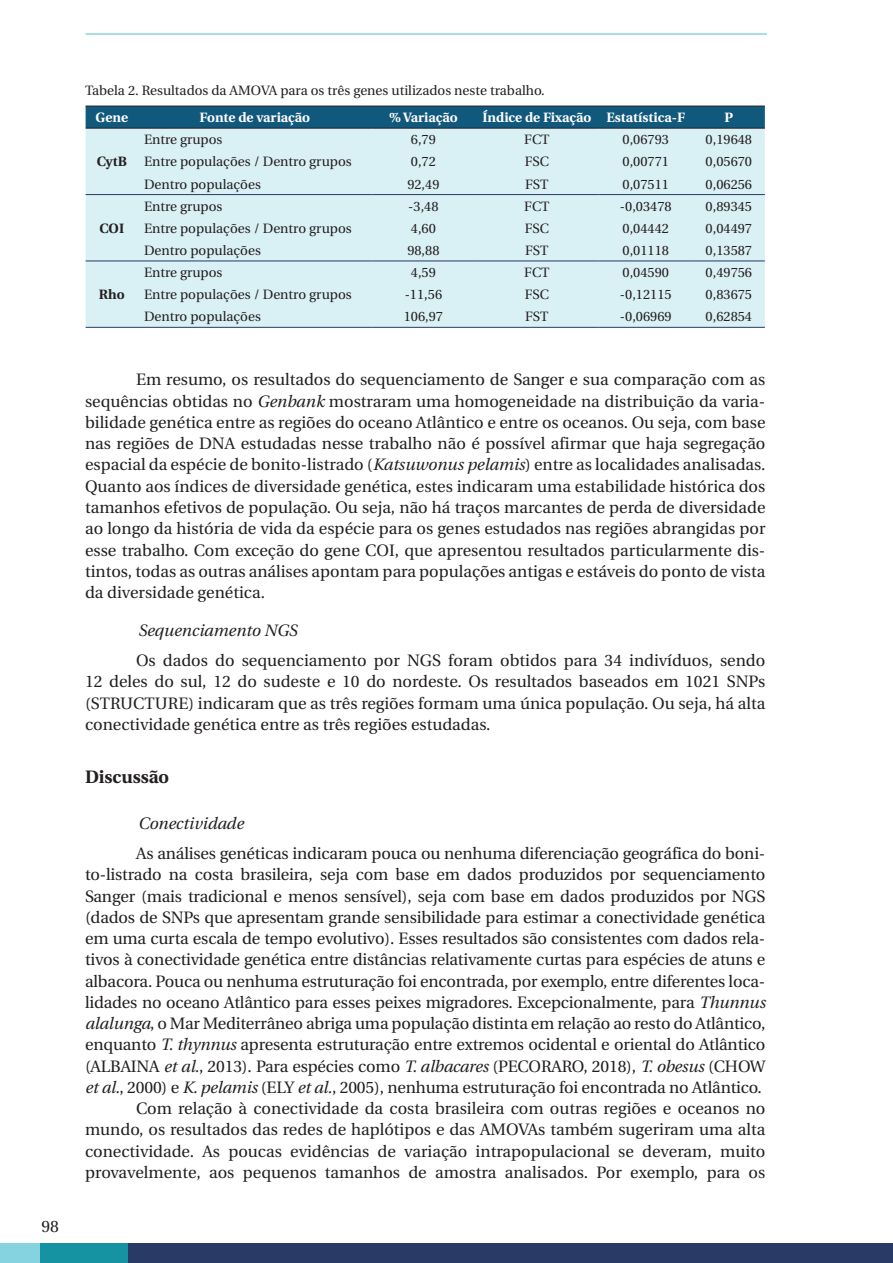
<style>
.page{position:relative;width:893px;height:1263px;background:#fff}
.page>*{position:absolute;margin:0;border:0;box-sizing:border-box;transform-origin:0 0}
.Subtítulo-1-livro-te{font:700 18px "Heuristica";color:#231f20}
.Corpo-livro-texto{font:16.5px/21.3px "Heuristica";color:#231f20;text-align:justify}
.Corpo-livro-texto--1{font:16.5px/21.3px "Heuristica";letter-spacing:-.01em;color:#231f20;text-align:justify}
.Subtitulo-2-livro-te{font:italic 16.5px "Heuristica";color:#231f20}
.Corpo-tabela-_livro{font:13.5px "Heuristica";color:#231f20}
.Legenda_-_justificad{font:13.5px "Heuristica";color:#231f20}
.Corpo-tabela-_livro-2{font:700 13.5px "Heuristica";color:#fff}
.Corpo-tabela-_livro-3{font:700 13.5px "Heuristica";color:#231f20}
.s1{font-style:italic}
</style>
<div class="page">
<hr style="left:86px;top:34px;width:681px;height:1px;background:#4dbeca">
<div style="left:86px;top:107px;width:679px;height:21px;background:#11587d"></div>
<div style="left:86px;top:129px;width:679px;height:198px;background:#d9f0f5"></div>
<hr style="left:86px;top:106px;width:52px;height:1px;background:#231f20">
<hr style="left:138px;top:106px;width:234px;height:1px;background:#231f20">
<hr style="left:372px;top:106px;width:103px;height:1px;background:#231f20">
<hr style="left:475px;top:106px;width:124px;height:1px;background:#231f20">
<hr style="left:599px;top:106px;width:94px;height:1px;background:#231f20">
<hr style="left:693px;top:106px;width:72px;height:1px;background:#231f20">
<hr style="left:86px;top:128px;width:52px;height:1px;background:#231f20">
<hr style="left:138px;top:128px;width:234px;height:1px;background:#231f20">
<hr style="left:372px;top:128px;width:103px;height:1px;background:#231f20">
<hr style="left:475px;top:128px;width:124px;height:1px;background:#231f20">
<hr style="left:599px;top:128px;width:94px;height:1px;background:#231f20">
<hr style="left:693px;top:128px;width:72px;height:1px;background:#231f20">
<hr style="left:86px;top:194px;width:52px;height:1px;background:#293a66">
<hr style="left:138px;top:194px;width:234px;height:1px;background:#293a66">
<hr style="left:372px;top:194px;width:103px;height:1px;background:#293a66">
<hr style="left:475px;top:194px;width:124px;height:1px;background:#293a66">
<hr style="left:599px;top:194px;width:94px;height:1px;background:#293a66">
<hr style="left:693px;top:194px;width:72px;height:1px;background:#293a66">
<hr style="left:86px;top:261px;width:52px;height:1px;background:#293a66">
<hr style="left:138px;top:261px;width:234px;height:1px;background:#293a66">
<hr style="left:372px;top:261px;width:103px;height:1px;background:#293a66">
<hr style="left:475px;top:261px;width:124px;height:1px;background:#293a66">
<hr style="left:599px;top:261px;width:94px;height:1px;background:#293a66">
<hr style="left:693px;top:261px;width:72px;height:1px;background:#293a66">
<hr style="left:86px;top:327px;width:52px;height:1px;background:#293a66">
<hr style="left:138px;top:327px;width:234px;height:1px;background:#293a66">
<hr style="left:372px;top:327px;width:103px;height:1px;background:#293a66">
<hr style="left:475px;top:327px;width:124px;height:1px;background:#293a66">
<hr style="left:599px;top:327px;width:94px;height:1px;background:#293a66">
<hr style="left:693px;top:327px;width:72px;height:1px;background:#293a66">
<div style="left:123px;top:1244px;width:769px;height:19px;background:#293a66"></div>
<div style="left:0;top:1244px;width:76px;height:19px;background:#85d3e1"></div>
<div style="left:40px;top:1244px;width:88px;height:19px;background:#1693a2"></div>
<svg style="left:892px;top:1244px;width:1px;height:19px"></svg>
<p class="Corpo-livro-texto--1" style="left:41px;top:1216px;width:19px">98</p>
<p class="Legenda_-_justificad" style="left:85px;top:80px;width:461px">Tabela 2. Resultados da AMOVA para os três genes utilizados neste trabalho.</p>
<p class="Corpo-tabela-_livro-2" style="left:96px;top:107px;width:34px">Gene</p>
<p class="Corpo-tabela-_livro-2" style="left:200px;top:107px;width:112px">Fonte de variação</p>
<p class="Corpo-tabela-_livro-2" style="left:389px;top:107px;width:70px">% Variação</p>
<p class="Corpo-tabela-_livro-2" style="left:482px;top:107px;width:111px">Índice de Fixação</p>
<p class="Corpo-tabela-_livro-2" style="left:606px;top:107px;width:80px">Estatística-F</p>
<p class="Corpo-tabela-_livro-2" style="left:724px;top:107px;width:10px">P</p>
<p class="Corpo-tabela-_livro-3" style="left:97px;top:151px;width:32px">CytB</p>
<p class="Corpo-tabela-_livro" style="left:144px;top:129px;width:80px">Entre grupos</p>
<p class="Corpo-tabela-_livro" style="left:411px;top:129px;width:27px">6,79</p>
<p class="Corpo-tabela-_livro" style="left:524px;top:129px;width:27px">FCT</p>
<p class="Corpo-tabela-_livro" style="left:623px;top:129px;width:48px">0,06793</p>
<p class="Corpo-tabela-_livro" style="left:706px;top:129px;width:48px">0,19648</p>
<p class="Corpo-tabela-_livro" style="left:144px;top:151px;width:209px">Entre populações / Dentro grupos</p>
<p class="Corpo-tabela-_livro" style="left:411px;top:151px;width:27px">0,72</p>
<p class="Corpo-tabela-_livro" style="left:525px;top:151px;width:26px">FSC</p>
<p class="Corpo-tabela-_livro" style="left:623px;top:151px;width:48px">0,00771</p>
<p class="Corpo-tabela-_livro" style="left:706px;top:151px;width:48px">0,05670</p>
<p class="Corpo-tabela-_livro" style="left:144px;top:174px;width:118px">Dentro populações</p>
<p class="Corpo-tabela-_livro" style="left:407px;top:174px;width:34px">92,49</p>
<p class="Corpo-tabela-_livro" style="left:525px;top:174px;width:25px">FST</p>
<p class="Corpo-tabela-_livro" style="left:623px;top:174px;width:48px">0,07511</p>
<p class="Corpo-tabela-_livro" style="left:706px;top:174px;width:48px">0,06256</p>
<p class="Corpo-tabela-_livro-3" style="left:99px;top:217px;width:26px">COI</p>
<p class="Corpo-tabela-_livro-3" style="left:99px;top:284px;width:27px">Rho</p>
<p class="Corpo-tabela-_livro" style="left:144px;top:196px;width:80px">Entre grupos</p>
<p class="Corpo-tabela-_livro" style="left:408px;top:196px;width:32px">-3,48</p>
<p class="Corpo-tabela-_livro" style="left:524px;top:196px;width:27px">FCT</p>
<p class="Corpo-tabela-_livro" style="left:620px;top:196px;width:53px">-0,03478</p>
<p class="Corpo-tabela-_livro" style="left:706px;top:196px;width:48px">0,89345</p>
<p class="Corpo-tabela-_livro" style="left:144px;top:218px;width:209px">Entre populações / Dentro grupos</p>
<p class="Corpo-tabela-_livro" style="left:411px;top:218px;width:27px">4,60</p>
<p class="Corpo-tabela-_livro" style="left:525px;top:218px;width:26px">FSC</p>
<p class="Corpo-tabela-_livro" style="left:623px;top:218px;width:48px">0,04442</p>
<p class="Corpo-tabela-_livro" style="left:706px;top:218px;width:48px">0,04497</p>
<p class="Corpo-tabela-_livro" style="left:144px;top:240px;width:118px">Dentro populações</p>
<p class="Corpo-tabela-_livro" style="left:407px;top:240px;width:34px">98,88</p>
<p class="Corpo-tabela-_livro" style="left:525px;top:240px;width:25px">FST</p>
<p class="Corpo-tabela-_livro" style="left:623px;top:240px;width:48px">0,01118</p>
<p class="Corpo-tabela-_livro" style="left:706px;top:240px;width:48px">0,13587</p>
<p class="Corpo-tabela-_livro" style="left:144px;top:262px;width:80px">Entre grupos</p>
<p class="Corpo-tabela-_livro" style="left:411px;top:262px;width:27px">4,59</p>
<p class="Corpo-tabela-_livro" style="left:524px;top:262px;width:27px">FCT</p>
<p class="Corpo-tabela-_livro" style="left:623px;top:262px;width:48px">0,04590</p>
<p class="Corpo-tabela-_livro" style="left:706px;top:262px;width:48px">0,49756</p>
<p class="Corpo-tabela-_livro" style="left:144px;top:284px;width:209px">Entre populações / Dentro grupos</p>
<p class="Corpo-tabela-_livro" style="left:405px;top:284px;width:39px">-11,56</p>
<p class="Corpo-tabela-_livro" style="left:525px;top:284px;width:26px">FSC</p>
<p class="Corpo-tabela-_livro" style="left:620px;top:284px;width:53px">-0,12115</p>
<p class="Corpo-tabela-_livro" style="left:706px;top:284px;width:48px">0,83675</p>
<p class="Corpo-tabela-_livro" style="left:144px;top:306px;width:118px">Dentro populações</p>
<p class="Corpo-tabela-_livro" style="left:404px;top:306px;width:41px">106,97</p>
<p class="Corpo-tabela-_livro" style="left:525px;top:306px;width:25px">FST</p>
<p class="Corpo-tabela-_livro" style="left:620px;top:306px;width:53px">-0,06969</p>
<p class="Corpo-tabela-_livro" style="left:706px;top:306px;width:48px">0,62854</p>
<p class="Corpo-livro-texto" style="left:85px;top:369px;width:682px;text-indent:51px">Em resumo, os resultados do sequenciamento de Sanger e sua comparação com as sequências obtidas no <span class="s1">Genbank</span> mostraram uma homogeneidade na distribuição da varia&shy;bilidade genética entre as regiões do oceano Atlântico e entre os oceanos. Ou seja, com base nas regiões de DNA estudadas nesse trabalho não é possível afirmar que haja segregação espacial da espécie de bonito-listrado (<span class="s1">Katsuwonus pelamis</span>) entre as localidades analisadas.<br>Quanto aos índices de diversidade genética, estes indicaram uma estabilidade histórica dos tamanhos efetivos de população. Ou seja, não há traços marcantes de perda de diversidade ao longo da história de vida da espécie para os genes estudados nas regiões abrangidas por esse trabalho. Com exceção do gene COI, que apresentou resultados particularmente dis&shy;tintos, todas as outras análises apontam para populações antigas e estáveis do ponto de vista da diversidade genética.</p>
<p class="Subtitulo-2-livro-te" style="left:138px;top:618px;width:161px">Sequenciamento NGS</p>
<p class="Corpo-livro-texto" style="left:85px;top:650px;width:682px;text-indent:51px">Os dados do sequenciamento por NGS foram obtidos para 34 indivíduos, sendo 12 deles do sul, 12 do sudeste e 10 do nordeste. Os resultados baseados em 1021 SNPs (STRUCTURE) indicaram que as três regiões formam uma única população. Ou seja, há alta conectividade genética entre as três regiões estudadas.</p>
<p class="Subtítulo-1-livro-te" style="left:85px;top:762px;width:86px">Discussão</p>
<p class="Subtitulo-2-livro-te" style="left:138px;top:811px;width:107px">Conectividade</p>
<p class="Corpo-livro-texto--1" style="left:85px;top:843px;width:682px;text-indent:51px">As análises genéticas indicaram pouca ou nenhuma diferenciação geográfica do boni&shy;to-listrado na costa brasileira, seja com base em dados produzidos por sequenciamento Sanger (mais tradicional e menos sensível), seja com base em dados produzidos por NGS (dados de SNPs que apresentam grande sensibilidade para estimar a conectividade genética em uma curta escala de tempo evolutivo). Esses resultados são consistentes com dados rela&shy;tivos à conectividade genética entre distâncias relativamente curtas para espécies de atuns e albacora. Pouca ou nenhuma estruturação foi encontrada, por exemplo, entre diferentes loca&shy;lidades no oceano Atlântico para esses peixes migradores. Excepcionalmente, para <span class="s1">Thunnus alalunga</span>, o Mar Mediterrâneo abriga uma população distinta em relação ao resto do Atlântico, enquanto <span class="s1">T. thynnus</span> apresenta estruturação entre extremos ocidental e oriental do Atlântico (ALBAINA <span class="s1">et al.</span>, 2013). Para espécies como <span class="s1">T. albacares</span> (PECORARO, 2018), <span class="s1">T. obesus</span> (CHOW <span class="s1">et al.</span>, 2000) e <span class="s1">K. pelamis</span> (ELY <span class="s1">et al.</span>, 2005), nenhuma estruturação foi encontrada no Atlântico.</p>
<p class="Corpo-livro-texto" style="left:85px;top:1098px;width:682px;text-indent:51px">Com relação à conectividade da costa brasileira com outras regiões e oceanos no mundo, os resultados das redes de haplótipos e das AMOVAs também sugeriram uma alta conectividade. As poucas evidências de variação intrapopulacional se deveram, muito provavelmente, aos pequenos tamanhos de amostra analisados. Por exemplo, para os</p>
</div>
